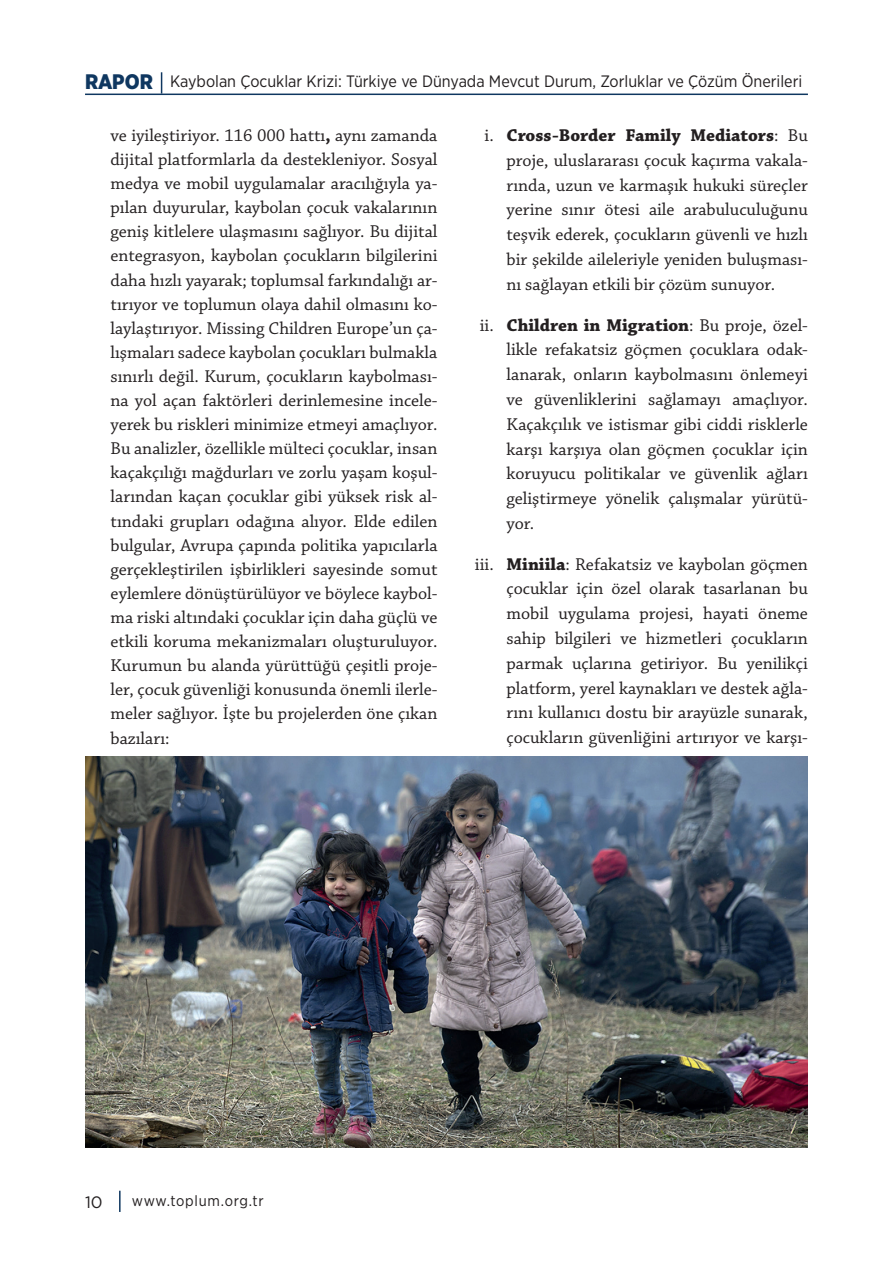
<style>
.page{position:relative;width:893px;height:1263px;background:#fff}
.page>*{position:absolute;margin:0;border:0;box-sizing:border-box;transform-origin:0 0}
.t1{font:18px/24.2px "Chaparral Pro";color:#231f20;text-align:justify}
.t2{font:16.5px "Gotham Narrow";color:#231f20}
.t3{font:16.5px "Gotham";color:#231f20}
.t4{font:15px "Gotham Narrow";letter-spacing:.05em;color:#231f20}
.s1{font-weight:900;font-size:21px;color:#0f3760}
.s2{font-weight:700}
</style>
<div class="page">
<hr style="left:85px;top:94px;width:723px;height:1px;background:#0f3760">
<svg style="left:161px;top:72px;width:1px;height:22px"></svg>
<hr style="left:119px;top:1191px;width:2px;height:21px;background:#0f3760">
<img style="left:85px;top:756px;width:723px;height:391px">
<p class="t2" style="left:85px;top:71px;width:719px"><span class="s1">RAPOR</span> Kaybolan Çocuklar Krizi: Türkiye ve Dünyada Mevcut Durum, Zorluklar ve Çözüm Önerileri</p>
<p class="t1" style="left:111px;top:124px;width:328px">ve iyileştiriyor. 116 000 hattı<span class="s2">,</span> aynı zamanda dijital platformlarla da destekleniyor. Sosyal medya ve mobil uygulamalar aracılığıyla ya&shy;pılan duyurular, kaybolan çocuk vakalarının geniş kitlelere ulaşmasını sağlıyor. Bu dijital entegrasyon, kaybolan çocukların bilgilerini daha hızlı yayarak; toplumsal farkındalığı ar&shy;tırıyor ve toplumun olaya dahil olmasını ko&shy;laylaştırıyor. Missing Children Europe’un ça&shy;lışmaları sadece kaybolan çocukları bulmakla sınırlı değil. Kurum, çocukların kaybolması&shy;na yol açan faktörleri derinlemesine incele&shy;yerek bu riskleri minimize etmeyi amaçlıyor.<br>Bu analizler, özellikle mülteci çocuklar, insan kaçakçılığı mağdurları ve zorlu yaşam koşul&shy;larından kaçan çocuklar gibi yüksek risk al&shy;tındaki grupları odağına alıyor. Elde edilen bulgular, Avrupa çapında politika yapıcılarla gerçekleştirilen işbirlikleri sayesinde somut eylemlere dönüştürülüyor ve böylece kaybol&shy;ma riski altındaki çocuklar için daha güçlü ve etkili koruma mekanizmaları oluşturuluyor.<br>Kurumun bu alanda yürüttüğü çeşitli proje&shy;ler, çocuk güvenliği konusunda önemli ilerle&shy;meler sağlıyor. İşte bu projelerden öne çıkan bazıları:</p>
<p class="t1" style="left:506px;top:124px;width:303px;line-height:24.8px;text-indent:-22px">i. <span class="s2">Cross-Border Family Mediators</span>: Bu proje, uluslararası çocuk kaçırma vakala&shy;rında, uzun ve karmaşık hukuki süreçler yerine sınır ötesi aile arabuluculuğunu teşvik ederek, çocukların güvenli ve hızlı bir şekilde aileleriyle yeniden buluşması&shy;nı sağlayan etkili bir çözüm sunuyor.</p>
<p class="t1" style="left:506px;top:313px;width:303px;line-height:24.8px;text-indent:-27px">ii. <span class="s2">Children in Migration</span>: Bu proje, özel&shy;likle refakatsiz göçmen çocuklara odak&shy;lanarak, onların kaybolmasını önlemeyi ve güvenliklerini sağlamayı amaçlıyor.<br>Kaçakçılık ve istismar gibi ciddi risklerle karşı karşıya olan göçmen çocuklar için koruyucu politikalar ve güvenlik ağları geliştirmeye yönelik çalışmalar yürütü&shy;yor.</p>
<p class="t1" style="left:506px;top:552px;width:303px;line-height:24.8px;text-indent:-32px">iii. <span class="s2">Miniila</span>: Refakatsiz ve kaybolan göçmen çocuklar için özel olarak tasarlanan bu mobil uygulama projesi, hayati öneme sahip bilgileri ve hizmetleri çocukların parmak uçlarına getiriyor. Bu yenilikçi platform, yerel kaynakları ve destek ağla&shy;rını kullanıcı dostu bir arayüzle sunarak, çocukların güvenliğini artırıyor ve karşı-</p>
<p class="t3" style="left:85px;top:1191px;width:19px">10</p>
<p class="t4" style="left:132px;top:1192px;width:133px">www.toplum.org.tr</p>
</div>
